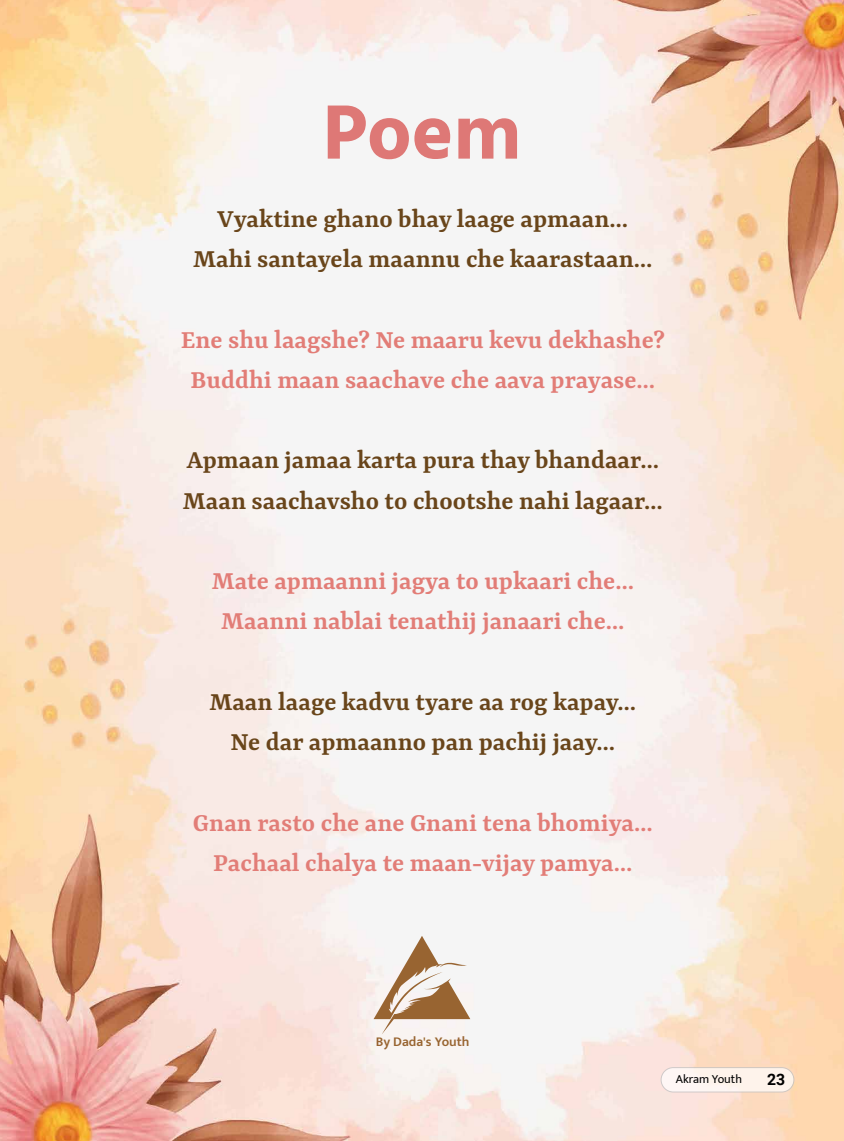
<style>
.page{position:relative;width:844px;height:1141px;background:#fff}
.page>*{position:absolute;margin:0;border:0;box-sizing:border-box;transform-origin:0 0}
.t1{font:700 78.75px "Hind Vadodara";color:#de7876}
.t2{font:600 28px/40.2px "Rasa";color:#e27d77;text-align:center}
.t3{font:600 28px/40.2px "Rasa";color:#69451a;text-align:center}
.t4{font:700 15.75px "Roboto";color:#000}
.t5{font:600 13.65px "Mukta Vaani";color:#986430}
.t6{font:12.25px "Mukta Vaani";color:#000}
</style>
<div class="page">
<img style="left:0;top:0;width:843px;height:1141px">
<div style="left:661px;top:1068px;width:132px;height:24px;background:#fef4eb;border-radius:12px"></div>
<div style="left:660px;top:1067px;width:134px;height:25px;border:1px solid #bcbec0;border-radius:12px"></div>
<svg style="left:373px;top:936px;width:97px;height:98px"></svg>
<h1 class="t1" style="left:322px;top:70px;width:200px">Poem</h1>
<p class="t3" style="left:193px;top:200px;width:460px">Vyaktine ghano bhay laage apmaan…<br>Mahi santayela maannu che kaarastaan…</p>
<p class="t2" style="left:181px;top:321px;width:485px">Ene shu laagshe? Ne maaru kevu dekhashe?<br>Buddhi maan saachave che aava prayase…</p>
<p class="t3" style="left:183px;top:441px;width:481px;text-align:left">Apmaan jamaa karta pura thay bhandaar…<br>Maan saachavsho to chootshe nahi lagaar…</p>
<p class="t2" style="left:212px;top:562px;width:423px">Mate apmaanni jagya to upkaari che…<br>Maanni nablai tenathij janaari che…</p>
<p class="t3" style="left:209px;top:683px;width:428px">Maan laage kadvu tyare aa rog kapay…<br>Ne dar apmaanno pan pachij jaay…</p>
<p class="t2" style="left:193px;top:804px;width:461px">Gnan rasto che ane Gnani tena bhomiya…<br>Pachaal chalya te maan-vijay pamya…</p>
<p class="t5" style="left:375px;top:1033px;width:95px">By Dada's Youth</p>
<p class="t6" style="left:675px;top:1072px;width:68px">Akram Youth</p>
<p class="t4" style="left:766px;top:1069px;width:20px">23</p>
</div>
